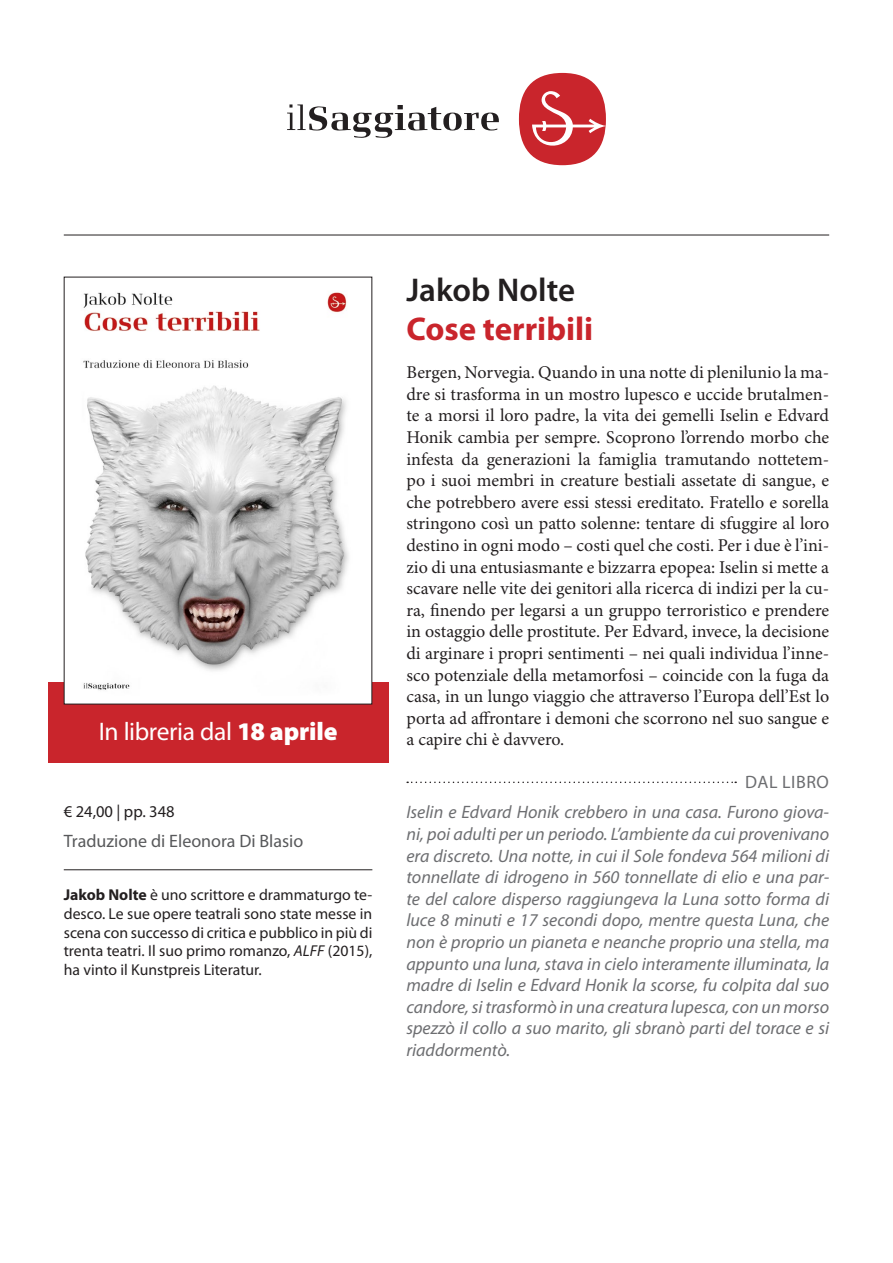
<style>
.page{position:relative;width:893px;height:1263px;background:#fff}
.page>*{position:absolute;margin:0;border:0;box-sizing:border-box;transform-origin:0 0}
.t1{font:700 33px "Myriad Pro";color:#c9252c}
.t2{font:600 33px "Myriad Pro";color:#231f20}
.t3{font:25.5px "Myriad Pro";letter-spacing:-.015em;color:#fff}
.t4{font:18px/21.6px "Minion Pro";letter-spacing:-.005em;color:#231f20;text-align:justify}
.t5{font:italic 18px/21.6px "Myriad Pro";color:#6d6e71;text-align:justify}
.t6{font:18px "Myriad Pro";color:#58595b}
.t7{font:18px "Myriad Pro";letter-spacing:.03em;color:#6d6e71}
.t8{font:16.5px "Myriad Pro";color:#231f20}
.t9{font:15.75px/18.9px "Myriad Pro";color:#231f20;text-align:justify}
.s1{font-weight:900}
.s2{font-weight:700}
.s3{font-style:italic}
</style>
<div class="page">
<div style="left:48px;top:682px;width:340px;height:80px;background:#c9252c"></div>
<hr style="left:64px;top:235px;width:765px;height:1px;background:#231f20">
<img style="left:66px;top:292px;width:304px;height:410px">
<svg style="left:407px;top:781px;width:329px;height:2px"></svg>
<hr style="left:64px;top:869px;width:308px;height:1px;background:#231f20">
<svg style="left:287px;top:104px;width:212px;height:34px"></svg>
<div style="left:519px;top:73px;width:87px;height:92px;background:#c9252c;border-radius:50%"></div>
<svg style="left:532px;top:91px;width:74px;height:62px"></svg>
<h2 class="t3" style="left:99px;top:716px;width:240px">In libreria dal <span class="s1">18 aprile</span></h2>
<p class="t8" style="left:64px;top:801px;width:112px">€ 24,00 | pp. 348</p>
<p class="t6" style="left:64px;top:830px;width:241px">Traduzione di Eleonora Di Blasio</p>
<p class="t9" style="left:64px;top:885px;width:310px"><span class="s2">Jakob Nolte</span> è uno scrittore e drammaturgo te&shy;desco. Le sue opere teatrali sono state messe in scena con successo di critica e pubblico in più di trenta teatri. Il suo primo romanzo, <span class="s3">ALFF</span> (2015), ha vinto il Kunstpreis Literatur.</p>
<h1 class="t2" style="left:406px;top:269px;width:170px">Jakob Nolte</h1>
<h1 class="t1" style="left:406px;top:307px;width:188px">Cose terribili</h1>
<p class="t4" style="left:406px;top:362px;width:424px">Bergen, Norvegia. Quando in una notte di plenilunio la ma&shy;dre si trasforma in un mostro lupesco e uccide brutalmen&shy;te a morsi il loro padre, la vita dei gemelli Iselin e Edvard Honik cambia per sempre. Scoprono l’orrendo morbo che infesta da generazioni la famiglia tramutando nottetem&shy;po i suoi membri in creature bestiali assetate di sangue, e che potrebbero avere essi stessi ereditato. Fratello e sorella stringono così un patto solenne: tentare di sfuggire al loro destino in ogni modo – costi quel che costi. Per i due è l’ini&shy;zio di una entusiasmante e bizzarra epopea: Iselin si mette a scavare nelle vite dei genitori alla ricerca di indizi per la cu&shy;ra, finendo per legarsi a un gruppo terroristico e prendere in ostaggio delle prostitute. Per Edvard, invece, la decisione di arginare i propri sentimenti – nei quali individua l’inne&shy;sco potenziale della metamorfosi – coincide con la fuga da casa, in un lungo viaggio che attraverso l’Europa dell’Est lo porta ad affrontare i demoni che scorrono nel suo sangue e a capire chi è davvero.</p>
<p class="t7" style="left:745px;top:771px;width:85px">DAL LIBRO</p>
<p class="t5" style="left:406px;top:801px;width:424px">Iselin e Edvard Honik crebbero in una casa. Furono giova&shy;ni, poi adulti per un periodo. L’ambiente da cui provenivano era discreto. Una notte, in cui il Sole fondeva 564 milioni di tonnellate di idrogeno in 560 tonnellate di elio e una par&shy;te del calore disperso raggiungeva la Luna sotto forma di luce 8 minuti e 17 secondi dopo, mentre questa Luna, che non è proprio un pianeta e neanche proprio una stella, ma appunto una luna, stava in cielo interamente illuminata, la madre di Iselin e Edvard Honik la scorse, fu colpita dal suo candore, si trasformò in una creatura lupesca, con un morso spezzò il collo a suo marito, gli sbranò parti del torace e si riaddormentò.</p>
</div>
